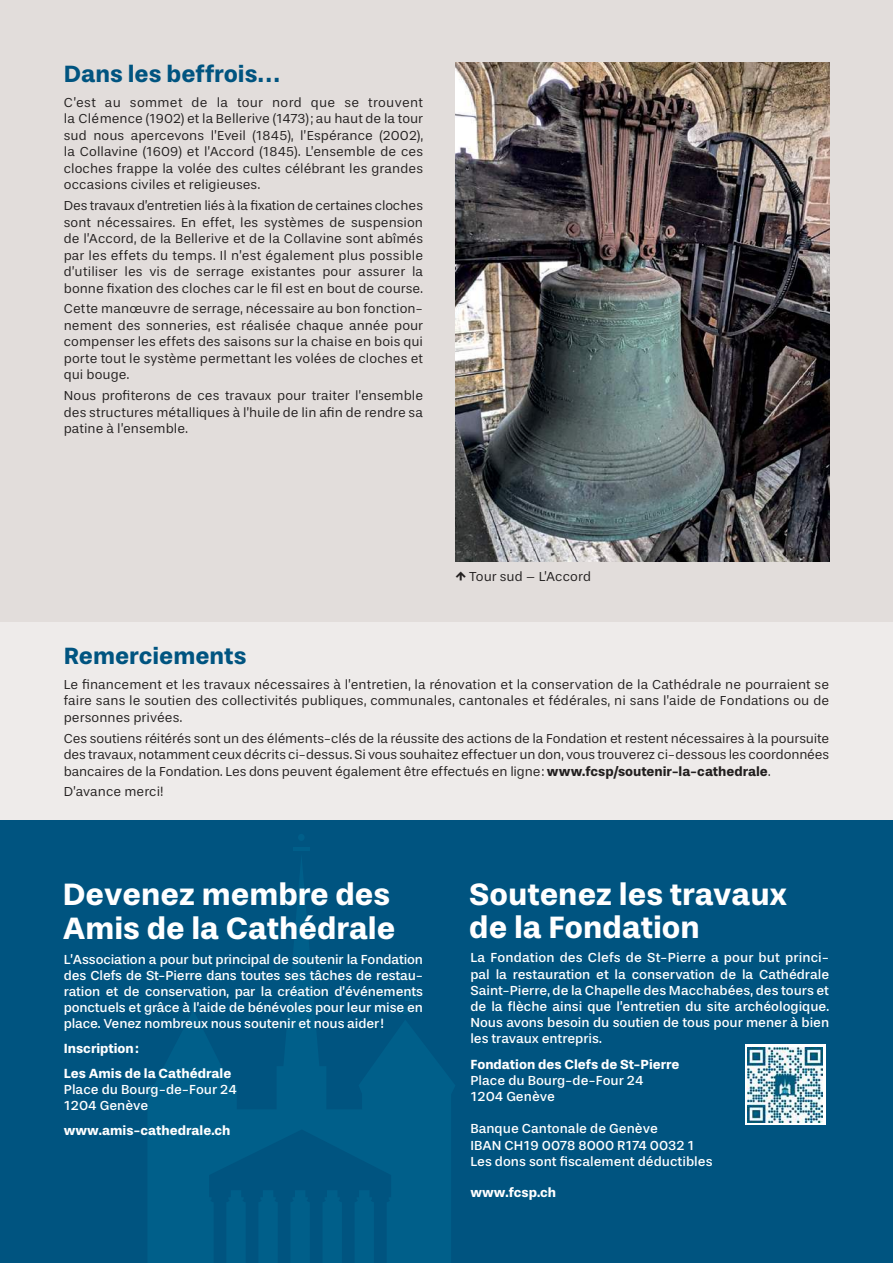
<style>
.page{position:relative;width:893px;height:1263px;background:#fff}
.page>*{position:absolute;margin:0;border:0;box-sizing:border-box;transform-origin:0 0}
.t1{font:700 31.5px/34.5px "Stevie Sans";color:#fff}
.t2{font:700 24px "Stevie Sans";color:#005480}
.t3{font:13.5px/16.5px "Stevie Sans";letter-spacing:.005em;color:#221f1f;text-align:justify}
.t4{font:13.5px/16.2px "Stevie Sans";color:#fff}
.t5{font:700 13.5px/24.8px "Stevie Sans";color:#fff}
.s1{font-weight:700}
</style>
<div class="page">
<div style="left:0;top:0;width:893px;height:820px;background:#e2dddb"></div>
<div style="left:0;top:622px;width:893px;height:198px;background:#eeebea"></div>
<div style="left:0;top:820px;width:893px;height:443px;background:#005480"></div>
<hr style="left:293px;top:847px;width:17px;height:3px;background:#005f8a">
<div style="left:298px;top:834px;width:7px;height:7px;background:#005f8a;border-radius:50%"></div>
<svg style="left:148px;top:860px;width:307px;height:403px"></svg>
<svg style="left:355px;top:1190px;width:19px;height:73px"></svg>
<svg style="left:323px;top:1190px;width:19px;height:73px"></svg>
<svg style="left:258px;top:1190px;width:20px;height:73px"></svg>
<svg style="left:226px;top:1190px;width:20px;height:73px"></svg>
<svg style="left:290px;top:1190px;width:20px;height:73px"></svg>
<svg style="left:745px;top:1044px;width:81px;height:80px"></svg>
<img style="left:748px;top:1047px;width:75px;height:75px">
<img style="left:455px;top:62px;width:374px;height:499px">
<h2 class="t2" style="left:64px;top:61px;width:218px">Dans les beffrois…</h2>
<p class="t3" style="left:64px;top:94px;width:361px">C’est au sommet de la tour nord que se trouvent la Clémence (1902) et la Bellerive (1473); au haut de la tour sud nous apercevons l’Eveil (1845), l’Espérance (2002), la Collavine (1609) et l’Accord (1845). L’ensemble de ces cloches frappe la volée des cultes célébrant les grandes occasions civiles et religieuses.</p>
<p class="t3" style="left:64px;top:198px;width:361px">Des travaux d’entretien liés à la fixation de certaines cloches sont nécessaires. En effet, les systèmes de suspension de l’Accord, de la Bellerive et de la Collavine sont abîmés par les effets du temps. Il n’est également plus possible d’utiliser les vis de serrage existantes pour assurer la bonne fixation des cloches car le fil est en bout de course.</p>
<p class="t3" style="left:64px;top:301px;width:361px">Cette manœuvre de serrage, nécessaire au bon fonction&shy;nement des sonneries, est réalisée chaque année pour compenser les effets des saisons sur la chaise en bois qui porte tout le système permettant les volées de cloches et qui bouge.</p>
<p class="t3" style="left:64px;top:387px;width:361px">Nous profiterons de ces travaux pour traiter l’ensemble des structures métalliques à l’huile de lin afin de rendre sa patine à l’ensemble.</p>
<p class="t3" style="left:469px;top:569px;width:123px">Tour sud – L’Accord</p>
<h2 class="t2" style="left:64px;top:643px;width:184px">Remerciements</h2>
<p class="t3" style="left:64px;top:676px;width:767px">Le financement et les travaux nécessaires à l’entretien, la rénovation et la conservation de la Cathédrale ne pourraient se faire sans le soutien des collectivités publiques, communales, cantonales et fédérales, ni sans l’aide de Fondations ou de personnes privées.</p>
<p class="t3" style="left:64px;top:730px;width:767px">Ces soutiens réitérés sont un des éléments-clés de la réussite des actions de la Fondation et restent nécessaires à la poursuite des travaux, notamment ceux décrits ci-dessus. Si vous souhaitez effectuer un don, vous trouverez ci-dessous les coordonnées bancaires de la Fondation. Les dons peuvent également être effectués en ligne: <span class="s1">www.fcsp/soutenir-la-cathedrale</span>.</p>
<p class="t3" style="left:64px;top:784px;width:101px">D’avance merci!</p>
<h1 class="t1" style="left:63px;top:877px;width:334px">Devenez membre des<br>Amis de la Cathédrale</h1>
<h1 class="t1" style="left:469px;top:878px;width:320px;line-height:33px">Soutenez les travaux de la Fondation</h1>
<p class="t4" style="left:64px;top:952px;width:361px;text-align:justify">L’Association a pour but principal de soutenir la Fondation des Clefs de St-Pierre dans toutes ses tâches de restau&shy;ration et de conservation, par la création d’événements ponctuels et grâce à l’aide de bénévoles pour leur mise en place. Venez nombreux nous soutenir et nous aider!</p>
<p class="t5" style="left:64px;top:1036px;width:169px">Inscription:<br>Les Amis de la Cathédrale</p>
<p class="t4" style="left:64px;top:1082px;width:175px">Place du Bourg-de-Four 24<br>1204 Genève</p>
<p class="t5" style="left:64px;top:1118px;width:168px">www.amis-cathedrale.ch</p>
<p class="t4" style="left:470px;top:951px;width:360px;text-align:justify">La Fondation des Clefs de St-Pierre a pour but princi&shy;pal la restauration et la conservation de la Cathédrale Saint-Pierre, de la Chapelle des Macchabées, des tours et de la flèche ainsi que l’entretien du site archéologique.<br>Nous avons besoin du soutien de tous pour mener à bien les travaux entrepris.</p>
<p class="t5" style="left:470px;top:1052px;width:211px">Fondation des Clefs de St-Pierre</p>
<p class="t4" style="left:470px;top:1073px;width:175px">Place du Bourg-de-Four 24<br>1204 Genève</p>
<p class="t4" style="left:470px;top:1122px;width:244px">Banque Cantonale de Genève<br>IBAN CH19 0078 8000 R174 0032 1<br>Les dons sont fiscalement déductibles</p>
<p class="t5" style="left:470px;top:1180px;width:87px">www.fcsp.ch</p>
</div>
